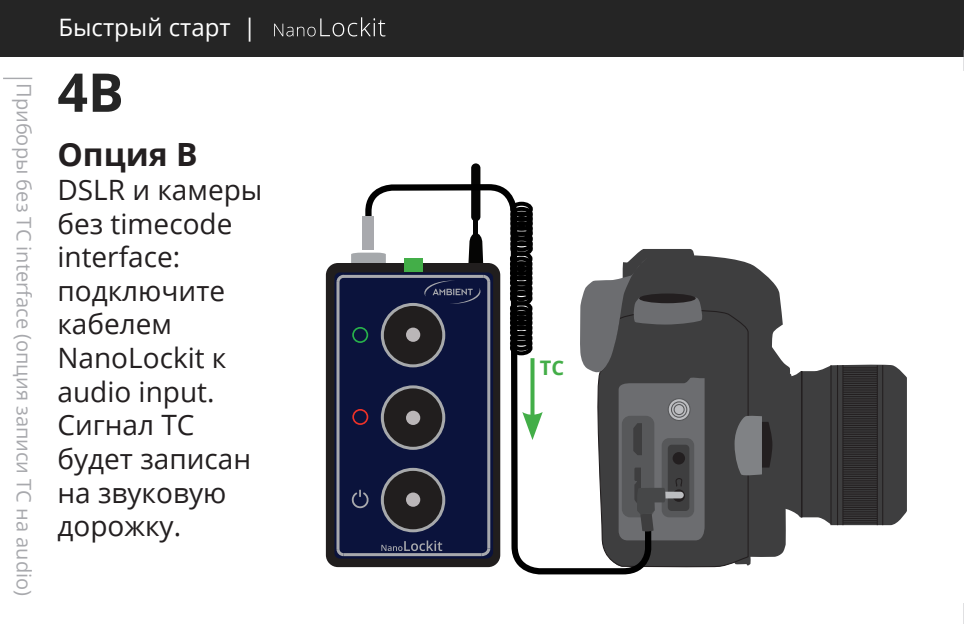
<style>
.page{position:relative;width:964px;height:624px;background:#fff}
.page>*{position:absolute;margin:0;border:0;box-sizing:border-box;transform-origin:0 0}
.t1{font:700 53.6px "Open Sans";color:#252525}
.t2{font:700 32px "Open Sans";color:#231f20}
.t3{font:28px/33.6px "Open Sans";color:#231f20}
.t4{font:24px "Open Sans";color:#fff}
.t5{font:20px "Open Sans";color:#a8a9ad}
.t6{font:700 20px "Open Sans";color:#43ae48}
</style>
<div class="page">
<div style="left:0;top:0;width:964px;height:57px;background:#252525"></div>
<svg style="left:963px;top:50px;width:1px;height:21px"></svg>
<svg style="left:963px;top:603px;width:1px;height:21px"></svg>
<svg style="left:274px;top:17px;width:88px;height:19px"></svg>
<div style="left:326px;top:263px;width:174px;height:304px;background:#211e1e;border-radius:12px"></div>
<svg style="left:334px;top:277px;width:28px;height:281px;background:#0f163d"></svg>
<svg style="left:352px;top:489px;width:10px;height:19px"></svg>
<svg style="left:352px;top:409px;width:10px;height:16px"></svg>
<hr style="left:344px;top:553px;width:138px;height:3px;background:#a8a9ad">
<svg style="left:335px;top:546px;width:12px;height:11px"></svg>
<hr style="left:336px;top:282px;width:3px;height:267px;background:#a8a9ad">
<svg style="left:654px;top:249px;width:132px;height:316px;fill:#3e3e3f"></svg>
<div style="left:654px;top:307px;width:95px;height:260px;background:#3e3e3f"></div>
<svg style="left:734px;top:364px;width:173px;height:161px;background:#434344"></svg>
<svg style="left:362px;top:17px;width:292px;height:558px"></svg>
<div style="left:362px;top:217px;width:12px;height:33px;background:#a8a9ad"></div>
<svg style="left:530px;top:358px;width:4px;height:54px"></svg>
<svg style="left:522px;top:412px;width:21px;height:28px"></svg>
<svg style="left:335px;top:233px;width:157px;height:134px"></svg>
<div style="left:510px;top:241px;width:23px;height:15px;border:4px solid #000;border-radius:50%"></div>
<div style="left:510px;top:291px;width:22px;height:14px;border:4px solid #000;border-radius:50%"></div>
<div style="left:510px;top:340px;width:22px;height:15px;border:4px solid #000;border-radius:50%"></div>
<div style="left:510px;top:226px;width:23px;height:14px;border:4px solid #000;border-radius:50%"></div>
<div style="left:510px;top:275px;width:22px;height:15px;border:4px solid #000;border-radius:50%"></div>
<div style="left:510px;top:325px;width:22px;height:15px;border:4px solid #000;border-radius:50%"></div>
<div style="left:510px;top:211px;width:23px;height:15px;border:4px solid #000;border-radius:50%"></div>
<div style="left:510px;top:261px;width:22px;height:15px;border:4px solid #000;border-radius:50%"></div>
<div style="left:510px;top:311px;width:22px;height:14px;border:4px solid #000;border-radius:50%"></div>
<div style="left:510px;top:236px;width:23px;height:15px;border:4px solid #000;border-radius:50%"></div>
<div style="left:510px;top:286px;width:22px;height:15px;border:4px solid #000;border-radius:50%"></div>
<div style="left:510px;top:336px;width:22px;height:15px;border:4px solid #000;border-radius:50%"></div>
<div style="left:510px;top:221px;width:23px;height:15px;border:4px solid #000;border-radius:50%"></div>
<div style="left:510px;top:271px;width:22px;height:15px;border:4px solid #000;border-radius:50%"></div>
<div style="left:510px;top:320px;width:22px;height:15px;border:4px solid #000;border-radius:50%"></div>
<div style="left:510px;top:207px;width:23px;height:15px;border:4px solid #000;border-radius:50%"></div>
<div style="left:510px;top:256px;width:22px;height:15px;border:4px solid #000;border-radius:50%"></div>
<div style="left:510px;top:306px;width:22px;height:15px;border:4px solid #000;border-radius:50%"></div>
<div style="left:510px;top:231px;width:23px;height:15px;border:4px solid #000;border-radius:50%"></div>
<div style="left:510px;top:281px;width:22px;height:15px;border:4px solid #000;border-radius:50%"></div>
<div style="left:510px;top:331px;width:22px;height:14px;border:4px solid #000;border-radius:50%"></div>
<div style="left:510px;top:216px;width:23px;height:15px;border:4px solid #000;border-radius:50%"></div>
<div style="left:510px;top:266px;width:22px;height:14px;border:4px solid #000;border-radius:50%"></div>
<div style="left:510px;top:315px;width:22px;height:15px;border:4px solid #000;border-radius:50%"></div>
<div style="left:510px;top:202px;width:23px;height:14px;border:4px solid #000;border-radius:50%"></div>
<div style="left:510px;top:251px;width:22px;height:15px;border:4px solid #000;border-radius:50%"></div>
<div style="left:510px;top:301px;width:22px;height:15px;border:4px solid #000;border-radius:50%"></div>
<svg style="left:580px;top:258px;width:124px;height:282px;background:#6a6b6c"></svg>
<svg style="left:3px;top:78px;width:29px;height:1px"></svg>
<p class="t5" style="left:38px;top:83px;width:514px;rotate:90deg">Приборы без TC interface (опция записи TC на audio)</p>
<p class="t4" style="left:58px;top:11px;width:200px">Быстрый старт |</p>
<p class="t1" style="left:57px;top:54px;width:68px">4B</p>
<p class="t2" style="left:57px;top:132px;width:142px">Oпция B</p>
<p class="t3" style="left:57px;top:172px;width:207px">DSLR и камеры без timecode interface: подключите кабелем</p>
<p class="t3" style="left:57px;top:340px;width:195px">NanoLockit к audio input.<br>Сигнал TC будет записан на звуковую дорожку.</p>
<p class="t6" style="left:540px;top:353px;width:26px">TC</p>
</div>
